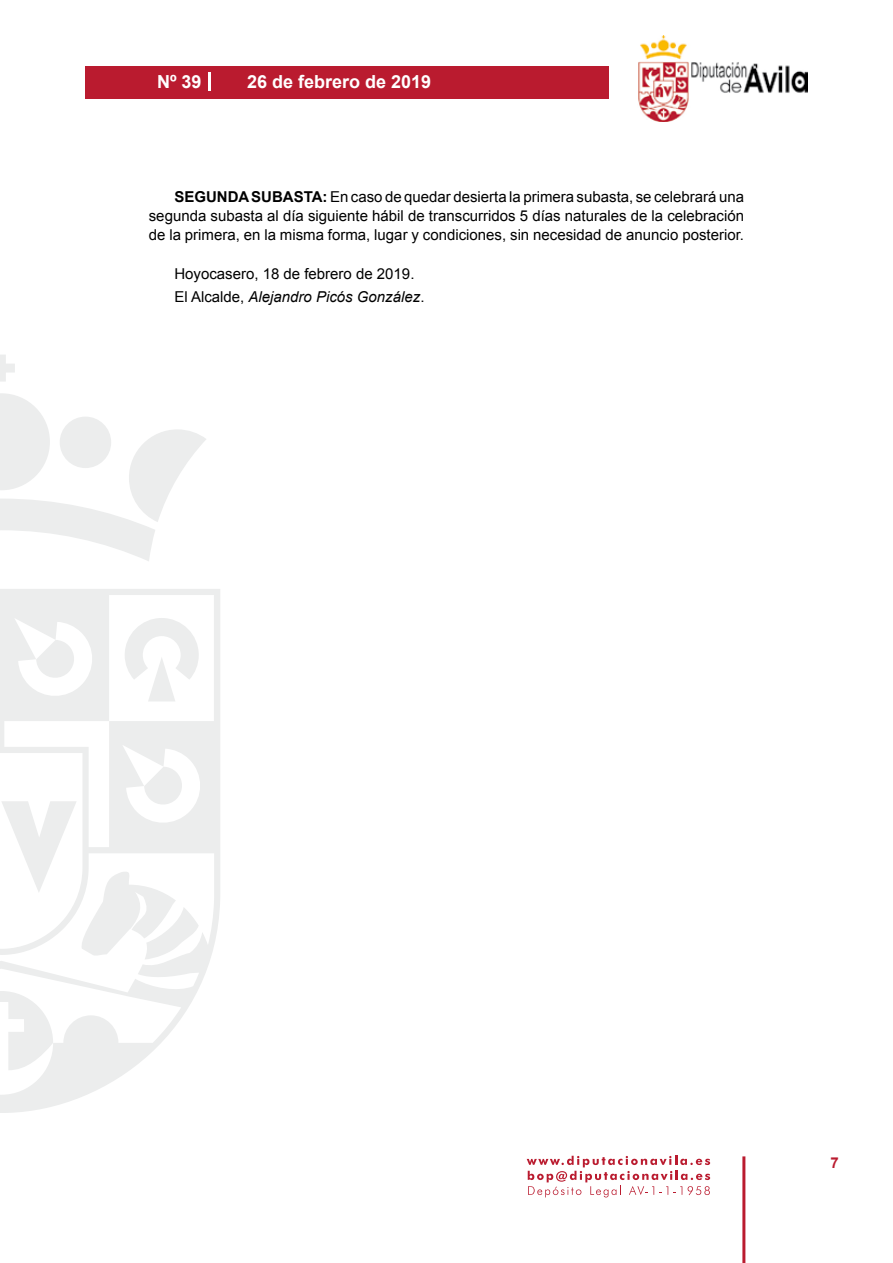
<style>
.page{position:relative;width:893px;height:1263px;background:#fff}
.page>*{position:absolute;margin:0;border:0;box-sizing:border-box;transform-origin:0 0}
.t1{font:700 18px "Arial";color:#fff}
.t2{font:15px/18.8px "Arial";color:#000;text-align:justify}
.t3{font:700 15px "Arial";color:#ba1b2f}
.s1{font-weight:700}
.s2{font-style:italic}
</style>
<div class="page">
<svg style="left:527px;top:1156px;width:183px;height:41px"></svg>
<div style="left:85px;top:66px;width:523px;height:33px;background:#ba1b2f"></div>
<img style="left:638px;top:36px;width:170px;height:86px">
<hr style="left:742px;top:1156px;width:3px;height:107px;background:#ba1b2f">
<svg style="left:208px;top:72px;width:2px;height:18px"></svg>
<svg style="left:0;top:355px;width:15px;height:27px"></svg>
<svg style="left:0;top:393px;width:206px;height:168px"></svg>
<svg style="left:0;top:589px;width:220px;height:524px"></svg>
<svg style="left:36px;top:640px;width:40px;height:40px"></svg>
<svg style="left:125px;top:618px;width:74px;height:83px"></svg>
<svg style="left:0;top:991px;width:53px;height:79px"></svg>
<svg style="left:1px;top:767px;width:198px;height:192px"></svg>
<p class="t1" style="left:157px;top:69px;width:46px">Nº 39</p>
<p class="t1" style="left:247px;top:69px;width:186px">26 de febrero de 2019</p>
<p class="t2" style="left:149px;top:188px;width:597px;text-indent:26px"><span class="s1">SEGUNDA SUBASTA:</span> En caso de quedar desierta la primera subasta, se celebrará una segunda subasta al día siguiente hábil de transcurridos 5 días naturales de la celebración de la primera, en la misma forma, lugar y condiciones, sin necesidad de anuncio posterior.</p>
<p class="t2" style="left:174px;top:262px;width:252px;line-height:23px">Hoyocasero, 18 de febrero de 2019.<br>El Alcalde, <span class="s2">Alejandro Picós González</span>.</p>
<p class="t3" style="left:831px;top:1153px;width:10px">7</p>
</div>
